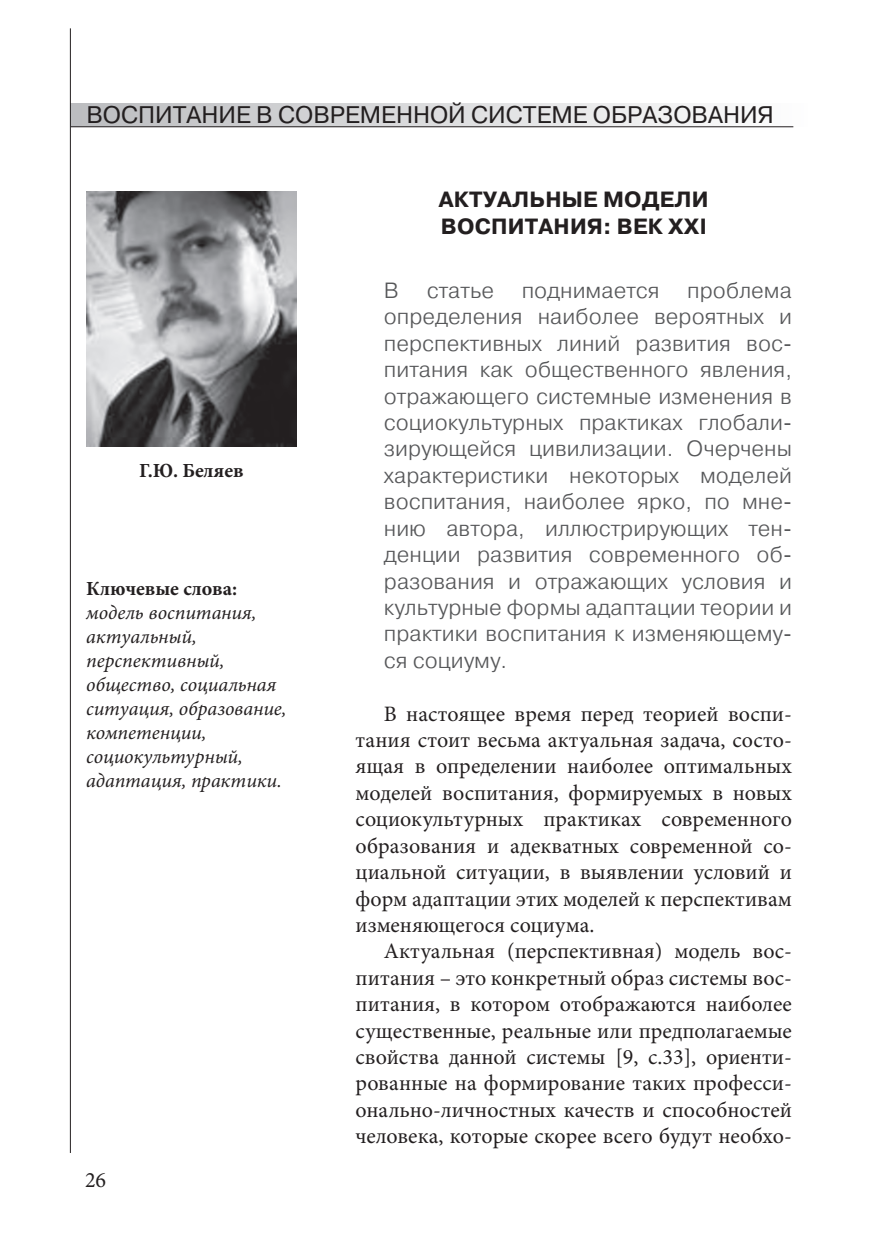
<style>
.page{position:relative;width:879px;height:1248px;background:#fff}
.page>*{position:absolute;margin:0;border:0;box-sizing:border-box;transform-origin:0 0}
.t1{font:24px "Pragmatica";color:#231f20}
.t2{font:22px/26.4px "Minion Pro";color:#231f20;text-align:justify}
.t3{font:300 22px/26.4px "Pragmatica";color:#57585a;text-align:justify}
.t4{font:700 22px/26.4px "Pragmatica";letter-spacing:.01em;color:#231f20}
.t5{font:italic 20px/24px "Minion Pro";color:#231f20}
.t6{font:700 20px "Minion Pro";color:#231f20}
</style>
<div class="page">
<div style="left:71px;top:103px;width:737px;height:24px;background:linear-gradient(to right,#bcbdbf,#fefefe)"></div>
<hr style="left:70px;top:28px;width:1px;height:1124px;background:#231f20">
<hr style="left:71px;top:126px;width:722px;height:1px;background:#231f20">
<img style="left:86px;top:192px;width:210px;height:255px">
<p class="t1" style="left:86px;top:100px;width:689px">ВОСПИТАНИЕ В СОВРЕМЕННОЙ СИСТЕМЕ ОБРАЗОВАНИЯ</p>
<p class="t6" style="left:139px;top:456px;width:106px">Г.Ю. Беляев</p>
<p class="t6" style="left:86px;top:574px;width:153px">Ключевые слова:</p>
<p class="t5" style="left:86px;top:600px;width:202px">модель воспитания, актуальный, перспективный, общество, социальная ситуация, образование, компетенции, социокультурный, адаптация, практики.</p>
<p class="t2" style="left:85px;top:1166px;width:23px">26</p>
<p class="t4" style="left:439px;top:187px;width:271px">АКТУАЛЬНЫЕ МОДЕЛИ<br>ВОСПИТАНИЯ: ВЕК XXI</p>
<p class="t3" style="left:384px;top:277px;width:409px;text-indent:303px">проблема определения наиболее вероятных и перспективных линий развития вос&shy;питания как общественного явления, отражающего системные изменения в социокультурных практиках глобали&shy;зирующейся цивилизации. Очерчены характеристики некоторых моделей воспитания, наиболее ярко, по мне&shy;нию автора, иллюстрирующих тен&shy;денции развития современного об&shy;разования и отражающих условия и культурные формы адаптации теории и практики воспитания к изменяющему&shy;ся социуму.</p>
<p class="t2" style="left:355px;top:700px;width:438px;text-indent:28px">В настоящее время перед теорией воспи&shy;тания стоит весьма актуальная задача, состо&shy;ящая в определении наиболее оптимальных моделей воспитания, формируемых в новых социокультурных практиках современного образования и адекватных современной со&shy;циальной ситуации, в выявлении условий и форм адаптации этих моделей к перспективам изменяющегося социума.</p>
<p class="t2" style="left:355px;top:938px;width:438px;text-indent:28px">Актуальная (перспективная) модель вос&shy;питания – это конкретный образ системы вос&shy;питания, в котором отображаются наиболее существенные, реальные или предполагаемые свойства данной системы [9, с.33], ориенти&shy;рованные на формирование таких професси&shy;онально-личностных качеств и способностей человека, которые скорее всего будут необхо-</p>
<p class="t3" style="left:384px;top:277px;width:17px">В</p>
<p class="t3" style="left:427px;top:277px;width:69px">статье</p>
<p class="t3" style="left:522px;top:277px;width:139px">поднимается</p>
</div>
